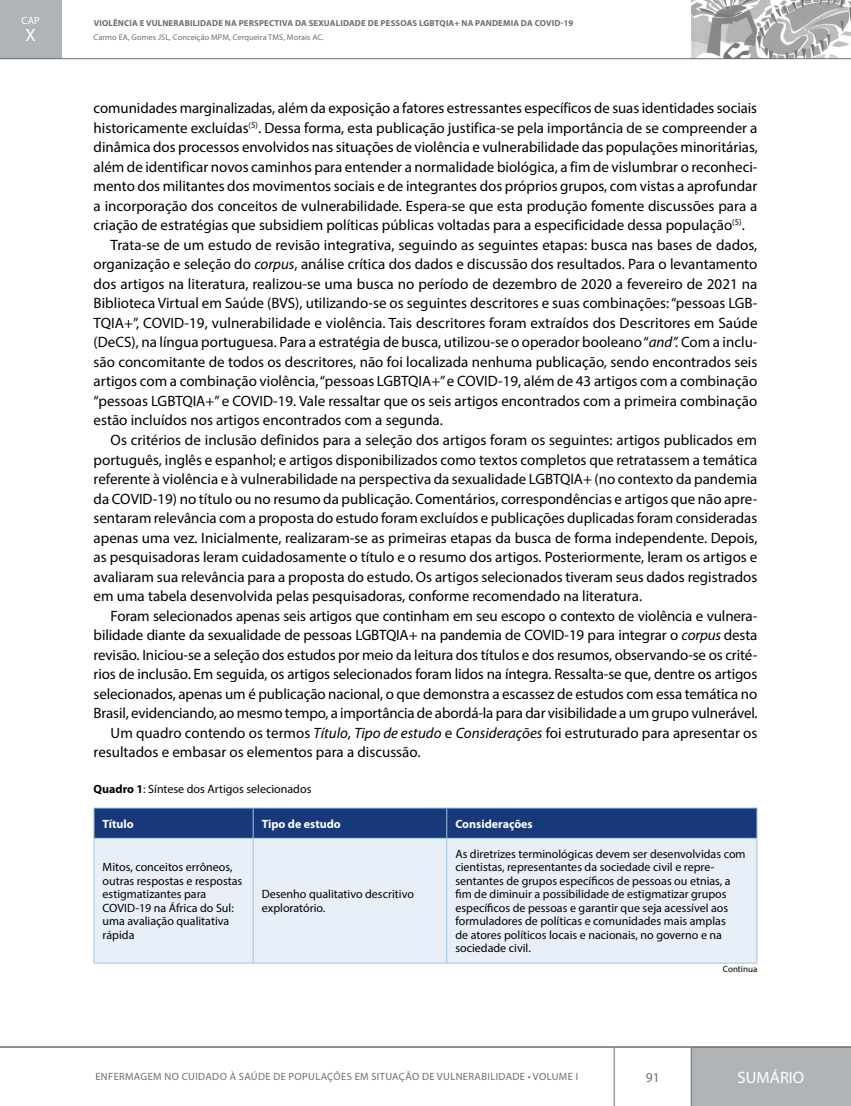
<style>
.page{position:relative;width:851px;height:1106px;background:#fff}
.page>*{position:absolute;margin:0;border:0;box-sizing:border-box;transform-origin:0 0}
.t1{font:18px "Myriad Pro";color:#fff}
.t2{font:16.5px "Myriad Pro";letter-spacing:.005em;color:#fff}
.t3{font:15px "Myriad Pro";color:#000}
.t4{font:13.5px "Myriad Pro";color:#6d6e71}
.t5{font:12px/13.5px "Myriad Pro";color:#000}
.t6{font:700 12px "Myriad Pro";color:#fff}
.t7{font:10.5px "Myriad Pro";letter-spacing:.035em;color:#6d6e71}
.t8{font:10.5px "Myriad Pro";color:#fff}
.t9{font:9px "Myriad Pro";color:#000}
.t10{font:700 8.7px "Myriad Pro";letter-spacing:.02em;color:#6d6e71}
.t11{font:8.25px "Myriad Pro";letter-spacing:.01em;color:#6d6e71}
.s1{font-style:italic}
.s2{font-weight:700}
</style>
<div class="page">
<div style="left:691px;top:1047px;width:159px;height:59px;background:#b1b4b6"></div>
<hr style="left:613px;top:1047px;width:1px;height:59px;background:#6d6e71">
<hr style="left:691px;top:1047px;width:1px;height:59px;background:#6d6e71">
<div style="left:0;top:0;width:62px;height:59px;background:#b1b4b6"></div>
<img style="left:691px;top:0;width:159px;height:58px">
<hr style="left:0;top:58px;width:850px;height:1px;background:#6d6e71">
<hr style="left:0;top:1046px;width:850px;height:1px;background:#6d6e71">
<div style="left:95px;top:808px;width:661px;height:30px;background:#173979"></div>
<div style="left:95px;top:839px;width:661px;height:123px;background:#e9eff8"></div>
<hr style="left:94px;top:838px;width:1px;height:124px;background:#9ec4e5">
<hr style="left:253px;top:838px;width:1px;height:124px;background:#9ec4e5">
<hr style="left:446px;top:838px;width:1px;height:124px;background:#9ec4e5">
<hr style="left:756px;top:838px;width:1px;height:124px;background:#9ec4e5">
<hr style="left:94px;top:807px;width:159px;height:1px;background:#9ec4e5">
<hr style="left:94px;top:808px;width:1px;height:30px;background:#9ec4e5">
<hr style="left:253px;top:807px;width:193px;height:1px;background:#9ec4e5">
<hr style="left:253px;top:808px;width:1px;height:30px;background:#9ec4e5">
<hr style="left:446px;top:807px;width:311px;height:1px;background:#9ec4e5">
<hr style="left:446px;top:808px;width:1px;height:30px;background:#9ec4e5">
<hr style="left:756px;top:808px;width:1px;height:30px;background:#9ec4e5">
<hr style="left:94px;top:838px;width:159px;height:1px;background:#9ec4e5">
<hr style="left:253px;top:838px;width:193px;height:1px;background:#9ec4e5">
<hr style="left:446px;top:838px;width:311px;height:1px;background:#9ec4e5">
<hr style="left:94px;top:962px;width:159px;height:1px;background:#9ec4e5">
<hr style="left:253px;top:962px;width:193px;height:1px;background:#9ec4e5">
<hr style="left:446px;top:962px;width:311px;height:1px;background:#9ec4e5">
<p class="t8" style="left:22px;top:14px;width:20px">CAP</p>
<p class="t1" style="left:26px;top:24px;width:12px">X</p>
<p class="t10" style="left:94px;top:18px;width:481px">VIOLÊNCIA E VULNERABILIDADE NA PERSPECTIVA DA SEXUALIDADE DE PESSOAS LGBTQIA+ NA PANDEMIA DA COVID-19</p>
<p class="t11" style="left:94px;top:32px;width:232px">Carmo EA, Gomes JSL, Conceição MPM, Cerqueira TMS, Morais AC.</p>
<p class="t3" style="left:94px;top:99px;width:665px">comunidades marginalizadas, além da exposição a fatores estressantes específicos de suas identidades sociais</p>
<p class="t3" style="left:94px;top:119px;width:665px">historicamente excluídas<sup>(5)</sup>. Dessa forma, esta publicação justifica-se pela importância de se compreender a</p>
<p class="t3" style="left:94px;top:138px;width:665px">dinâmica dos processos envolvidos nas situações de violência e vulnerabilidade das populações minoritárias,</p>
<p class="t3" style="left:94px;top:158px;width:665px">além de identificar novos caminhos para entender a normalidade biológica, a fim de vislumbrar o reconheci-</p>
<p class="t3" style="left:94px;top:177px;width:665px">mento dos militantes dos movimentos sociais e de integrantes dos próprios grupos, com vistas a aprofundar</p>
<p class="t3" style="left:94px;top:197px;width:665px">a incorporação dos conceitos de vulnerabilidade. Espera-se que esta produção fomente discussões para a</p>
<p class="t3" style="left:94px;top:216px;width:652px">criação de estratégias que subsidiem políticas públicas voltadas para a especificidade dessa população<sup>(5)</sup>.</p>
<p class="t3" style="left:111px;top:236px;width:648px">Trata-se de um estudo de revisão integrativa, seguindo as seguintes etapas: busca nas bases de dados,</p>
<p class="t3" style="left:94px;top:255px;width:665px">organização e seleção do <span class="s1">corpus</span>, análise crítica dos dados e discussão dos resultados. Para o levantamento</p>
<p class="t3" style="left:94px;top:275px;width:665px">dos artigos na literatura, realizou-se uma busca no período de dezembro de 2020 a fevereiro de 2021 na</p>
<p class="t3" style="left:94px;top:294px;width:665px">Biblioteca Virtual em Saúde (BVS), utilizando-se os seguintes descritores e suas combinações: “pessoas LGB-</p>
<p class="t3" style="left:94px;top:314px;width:665px">TQIA+”, COVID-19, vulnerabilidade e violência. Tais descritores foram extraídos dos Descritores em Saúde</p>
<p class="t3" style="left:94px;top:333px;width:665px">(DeCS), na língua portuguesa. Para a estratégia de busca, utilizou-se o operador booleano “<span class="s1">and”.</span> Com a inclu-</p>
<p class="t3" style="left:94px;top:353px;width:665px">são concomitante de todos os descritores, não foi localizada nenhuma publicação, sendo encontrados seis</p>
<p class="t3" style="left:94px;top:372px;width:665px">artigos com a combinação violência, “pessoas LGBTQIA+” e COVID-19, além de 43 artigos com a combinação</p>
<p class="t3" style="left:94px;top:392px;width:665px">“pessoas LGBTQIA+” e COVID-19. Vale ressaltar que os seis artigos encontrados com a primeira combinação</p>
<p class="t3" style="left:94px;top:411px;width:351px">estão incluídos nos artigos encontrados com a segunda.</p>
<p class="t3" style="left:111px;top:431px;width:647px">Os critérios de inclusão definidos para a seleção dos artigos foram os seguintes: artigos publicados em</p>
<p class="t3" style="left:94px;top:450px;width:665px">português, inglês e espanhol; e artigos disponibilizados como textos completos que retratassem a temática</p>
<p class="t3" style="left:94px;top:470px;width:665px">referente à violência e à vulnerabilidade na perspectiva da sexualidade LGBTQIA+ (no contexto da pandemia</p>
<p class="t3" style="left:94px;top:489px;width:665px">da COVID-19) no título ou no resumo da publicação. Comentários, correspondências e artigos que não apre-</p>
<p class="t3" style="left:94px;top:509px;width:665px">sentaram relevância com a proposta do estudo foram excluídos e publicações duplicadas foram consideradas</p>
<p class="t3" style="left:94px;top:528px;width:665px">apenas uma vez. Inicialmente, realizaram-se as primeiras etapas da busca de forma independente. Depois,</p>
<p class="t3" style="left:94px;top:548px;width:665px">as pesquisadoras leram cuidadosamente o título e o resumo dos artigos. Posteriormente, leram os artigos e</p>
<p class="t3" style="left:94px;top:567px;width:665px">avaliaram sua relevância para a proposta do estudo. Os artigos selecionados tiveram seus dados registrados</p>
<p class="t3" style="left:94px;top:587px;width:550px">em uma tabela desenvolvida pelas pesquisadoras, conforme recomendado na literatura.</p>
<p class="t3" style="left:111px;top:606px;width:648px">Foram selecionados apenas seis artigos que continham em seu escopo o contexto de violência e vulnera-</p>
<p class="t3" style="left:94px;top:626px;width:665px">bilidade diante da sexualidade de pessoas LGBTQIA+ na pandemia de COVID-19 para integrar o <span class="s1">corpus</span> desta</p>
<p class="t3" style="left:94px;top:645px;width:665px">revisão. Iniciou-se a seleção dos estudos por meio da leitura dos títulos e dos resumos, observando-se os crité-</p>
<p class="t3" style="left:94px;top:665px;width:665px">rios de inclusão. Em seguida, os artigos selecionados foram lidos na íntegra. Ressalta-se que, dentre os artigos</p>
<p class="t3" style="left:94px;top:684px;width:665px">selecionados, apenas um é publicação nacional, o que demonstra a escassez de estudos com essa temática no</p>
<p class="t3" style="left:94px;top:704px;width:665px">Brasil, evidenciando, ao mesmo tempo, a importância de abordá-la para dar visibilidade a um grupo vulnerável.</p>
<p class="t3" style="left:111px;top:723px;width:648px">Um quadro contendo os termos <span class="s1">Título</span>, <span class="s1">Tipo de estudo</span> e <span class="s1">Considerações</span> foi estruturado para apresentar os</p>
<p class="t3" style="left:94px;top:743px;width:328px">resultados e embasar os elementos para a discussão.</p>
<p class="t5" style="left:94px;top:782px;width:219px"><span class="s2">Quadro 1</span>: Síntese dos Artigos selecionados</p>
<p class="t6" style="left:103px;top:817px;width:33px">Título</p>
<p class="t6" style="left:262px;top:817px;width:81px">Tipo de estudo</p>
<p class="t6" style="left:455px;top:817px;width:79px">Considerações</p>
<p class="t5" style="left:103px;top:860px;width:141px">Mitos, conceitos errôneos, outras respostas e respostas estigmatizantes para<br>COVID-19 na África do Sul: uma avaliação qualitativa rápida</p>
<p class="t5" style="left:455px;top:847px;width:292px">As diretrizes terminológicas devem ser desenvolvidas com cientistas, representantes da sociedade civil e repre&shy;sentantes de grupos específicos de pessoas ou etnias, a fim de diminuir a possibilidade de estigmatizar grupos específicos de pessoas e garantir que seja acessível aos formuladores de políticas e comunidades mais amplas<br>de atores políticos locais e nacionais, no governo e na sociedade civil.</p>
<p class="t9" style="left:722px;top:963px;width:36px">Continua</p>
<p class="t5" style="left:262px;top:887px;width:154px">Desenho qualitativo descritivo exploratório.</p>
<p class="t7" style="left:95px;top:1070px;width:484px">ENFERMAGEM NO CUIDADO À SAÚDE DE POPULAÇÕES EM SITUAÇÃO DE VULNERABILIDADE • VOLUME I</p>
<p class="t4" style="left:645px;top:1068px;width:15px">91</p>
<p class="t2" style="left:737px;top:1067px;width:68px">SUMÁRIO</p>
</div>
